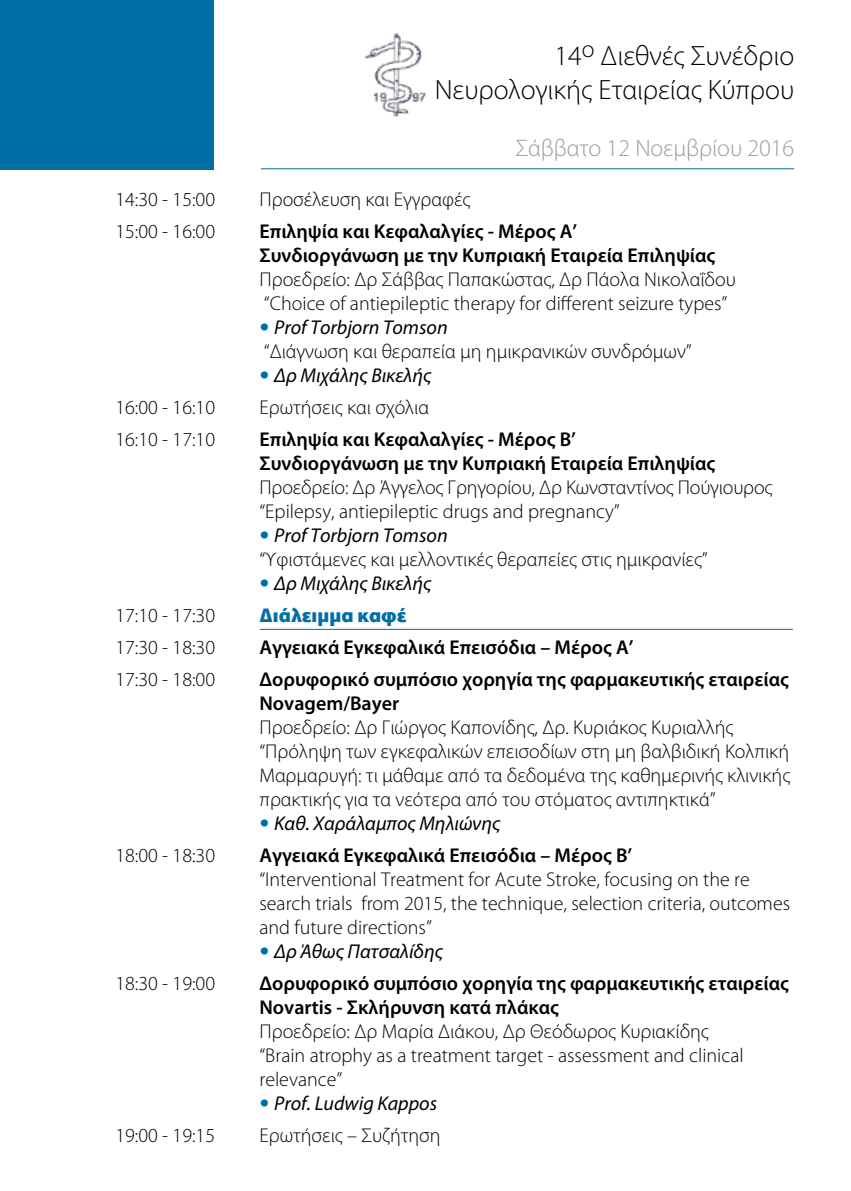
<style>
.page{position:relative;width:851px;height:1191px;background:#fff}
.page>*{position:absolute;margin:0;border:0;box-sizing:border-box;transform-origin:0 0}
.t1{font:300 28px/33.6px "Myriad Pro";color:#000;text-align:right}
.t2{font:300 24px "Myriad Pro";color:#9c9e9f}
.t3{font:300 20px/24px "Myriad Pro";color:#000}
.t4{font:600 20px/24px "Myriad Pro";color:#000}
.t5{font:italic 20px "Myriad Pro";color:#000}
.t6{font:700 20px "Myriad Greek";color:#006ea7}
.s1{font-family:"CF Din";font-weight:400;color:#006ea7}
.s2{font-weight:400;font-style:italic}
.s3{font-family:"CF Din";font-style:normal;color:#006ea7}
</style>
<div class="page">
<div style="left:0;top:0;width:213px;height:169px;background:#006ea7"></div>
<hr style="left:259px;top:629px;width:533px;height:1px;background:#006ea7">
<hr style="left:261px;top:168px;width:533px;height:1px;background:#006ea7">
<img style="left:365px;top:33px;width:61px;height:84px">
<h1 class="t1" style="left:434px;top:40px;width:361px">14<sup>ο</sup> Διεθνές Συνέδριο<br>Νευρολογικής Εταιρείας Κύπρου</h1>
<p class="t2" style="left:515px;top:134px;width:280px">Σάββατο 12 Νοεμβρίου 2016</p>
<p class="t3" style="left:115px;top:187px;width:101px">14:30 - 15:00</p>
<p class="t3" style="left:259px;top:187px;width:212px">Προσέλευση και Εγγραφές</p>
<p class="t3" style="left:115px;top:219px;width:101px">15:00 - 16:00</p>
<p class="t4" style="left:259px;top:218px;width:457px">Επιληψία και Κεφαλαλγίες - Μέρος Α’<br>Συνδιοργάνωση με την Κυπριακή Εταιρεία Επιληψίας</p>
<p class="t3" style="left:259px;top:267px;width:478px">Προεδρείο: Δρ Σάββας Παπακώστας, Δρ Πάολα Νικολαΐδου “Choice of antiepileptic therapy for different seizure types”</p>
<p class="t3" style="left:259px;top:315px;width:434px"><span class="s1">–</span> <span class="s2">Prof Torbjorn Tomson<br></span>“Διάγνωση και θεραπεία μη ημικρανικών συνδρόμων”</p>
<p class="t5" style="left:259px;top:362px;width:173px"><span class="s3">–</span> Δρ Μιχάλης Βικελής</p>
<p class="t3" style="left:115px;top:395px;width:101px">16:00 - 16:10</p>
<p class="t3" style="left:259px;top:395px;width:171px">Ερωτήσεις και σχόλια</p>
<p class="t3" style="left:115px;top:427px;width:101px">16:10 - 17:10</p>
<p class="t4" style="left:259px;top:426px;width:457px">Επιληψία και Κεφαλαλγίες - Μέρος Β’<br>Συνδιοργάνωση με την Κυπριακή Εταιρεία Επιληψίας</p>
<p class="t3" style="left:259px;top:475px;width:514px">Προεδρείο: Δρ Άγγελος Γρηγορίου, Δρ Κωνσταντίνος Πούγιουρος “Epilepsy, antiepileptic drugs and pregnancy”</p>
<p class="t3" style="left:259px;top:523px;width:449px"><span class="s1">–</span> <span class="s2">Prof Torbjorn Tomson<br></span>“Υφιστάμενες και μελλοντικές θεραπείες στις ημικρανίες”</p>
<p class="t5" style="left:259px;top:570px;width:173px"><span class="s3">–</span> Δρ Μιχάλης Βικελής</p>
<p class="t3" style="left:115px;top:603px;width:101px">17:10 - 17:30</p>
<p class="t6" style="left:259px;top:604px;width:149px">Διάλειμμα καφέ</p>
<p class="t3" style="left:115px;top:635px;width:101px">17:30 - 18:30</p>
<p class="t4" style="left:259px;top:634px;width:375px">Αγγειακά Εγκεφαλικά Επεισόδια – Μέρος Α’</p>
<p class="t3" style="left:115px;top:667px;width:101px">17:30 - 18:00</p>
<p class="t4" style="left:259px;top:666px;width:531px">Δορυφορικό συμπόσιο χορηγία της φαρμακευτικής εταιρείας<br>Novagem/Bayer</p>
<p class="t3" style="left:259px;top:715px;width:532px">Προεδρείο: Δρ Γιώργος Καπονίδης, Δρ. Κυριάκος Κυριαλλής “Πρόληψη των εγκεφαλικών επεισοδίων στη μη βαλβιδική Κολπική Μαρμαρυγή: τι μάθαμε από τα δεδομένα της καθημερινής κλινικής πρακτικής για τα νεότερα από του στόματος αντιπηκτικά”</p>
<p class="t5" style="left:259px;top:811px;width:242px"><span class="s3">–</span> Καθ. Χαράλαμπος Μηλιώνης</p>
<p class="t3" style="left:115px;top:843px;width:101px">18:00 - 18:30</p>
<p class="t4" style="left:259px;top:842px;width:374px">Αγγειακά Εγκεφαλικά Επεισόδια – Μέρος Β’</p>
<p class="t3" style="left:259px;top:867px;width:532px">“Interventional Treatment for Acute Stroke, focusing on the re search trials from 2015, the technique, selection criteria, outcomes and future directions”</p>
<p class="t5" style="left:259px;top:939px;width:185px"><span class="s3">–</span> Δρ Άθως Πατσαλίδης</p>
<p class="t3" style="left:115px;top:971px;width:101px">18:30 - 19:00</p>
<p class="t4" style="left:259px;top:970px;width:531px">Δορυφορικό συμπόσιο χορηγία της φαρμακευτικής εταιρείας<br>Novartis - Σκλήρυνση κατά πλάκας</p>
<p class="t3" style="left:259px;top:1019px;width:485px">Προεδρείο: Δρ Μαρία Διάκου, Δρ Θεόδωρος Κυριακίδης “Brain atrophy as a treatment target - assessment and clinical relevance”</p>
<p class="t5" style="left:259px;top:1091px;width:179px"><span class="s3">–</span> Prof. Ludwig Kappos</p>
<p class="t3" style="left:115px;top:1123px;width:101px">19:00 - 19:15</p>
<p class="t3" style="left:259px;top:1123px;width:183px">Ερωτήσεις – Συζήτηση</p>
</div>
